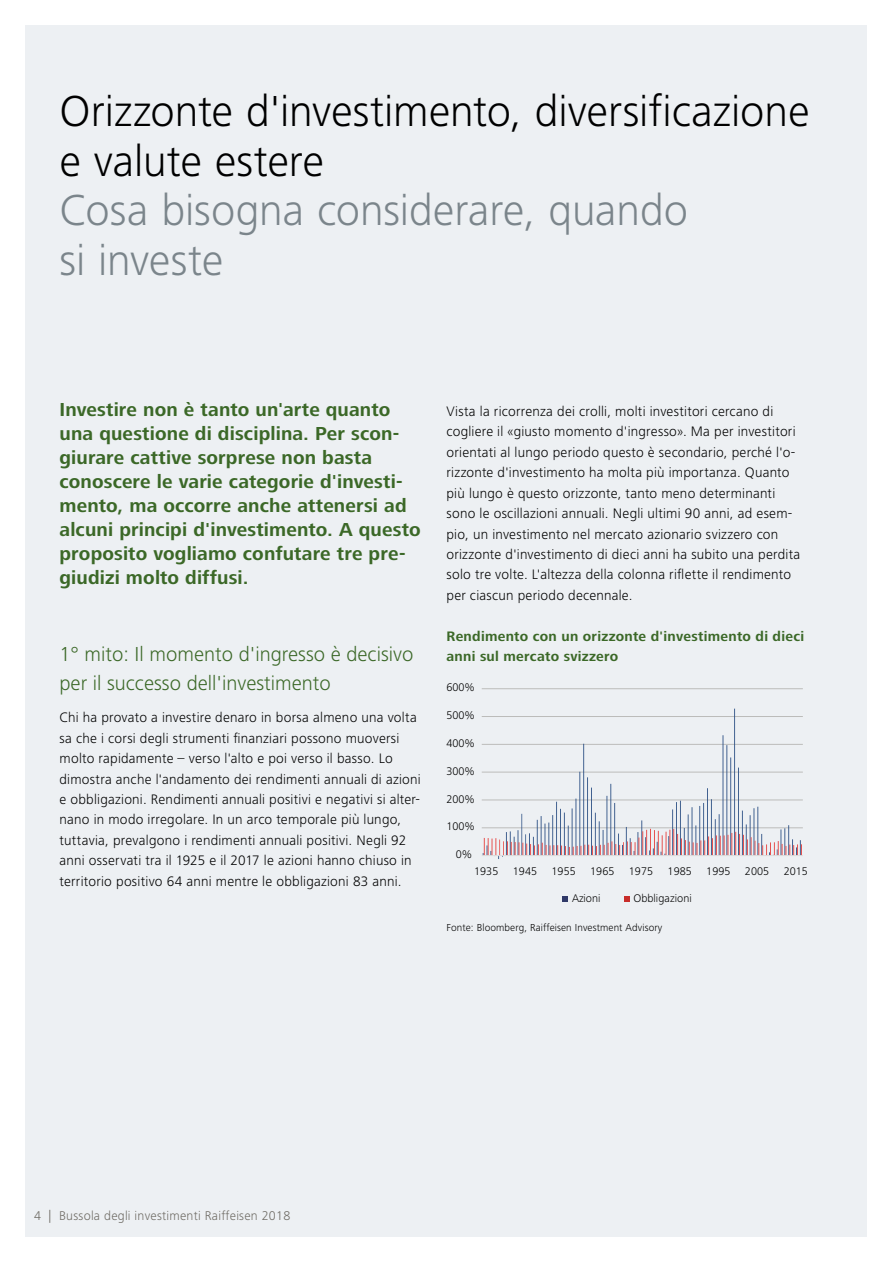
<style>
.page{position:relative;width:893px;height:1263px;background:#fff}
.page>*{position:absolute;margin:0;border:0;box-sizing:border-box;transform-origin:0 0}
.t1{font:300 45px/49.5px "Frutiger Next LT";letter-spacing:-.005em;color:#000}
.t2{font:300 45px/49.5px "Frutiger Next LT";letter-spacing:-.005em;color:#7b858b}
.t3{font:300 21px/28.5px "Frutiger Next LT";color:#3b6827}
.t4{font:700 19.5px/24px "Frutiger Next LT";letter-spacing:.01em;color:#3b6827}
.t5{font:300 14.25px/20.4px "Frutiger Next LT";letter-spacing:.015em;color:#000}
.t6{font:700 14.25px/20.4px "Frutiger Next LT";letter-spacing:.02em;color:#3b6827}
.t7{font:300 13.2px "Frutiger Next LT";letter-spacing:.02em;color:#6d6a63}
.t8{font:300 11.4px "Frutiger Next LT";color:#000}
.t9{font:300 10.5px "Frutiger Next LT";letter-spacing:.01em;color:#000}
</style>
<div class="page">
<div style="left:26px;top:26px;width:841px;height:1211px;background:#edf0f3"></div>
<hr style="left:482px;top:827px;width:321px;height:1px;background:#bcbcba">
<hr style="left:482px;top:799px;width:321px;height:1px;background:#bcbcba">
<hr style="left:482px;top:772px;width:321px;height:1px;background:#bcbcba">
<hr style="left:482px;top:744px;width:321px;height:1px;background:#bcbcba">
<hr style="left:482px;top:716px;width:321px;height:1px;background:#bcbcba">
<hr style="left:482px;top:688px;width:321px;height:1px;background:#bcbcba">
<svg style="left:483px;top:709px;width:318px;height:150px"></svg>
<svg style="left:484px;top:829px;width:318px;height:26px"></svg>
<hr style="left:482px;top:855px;width:321px;height:1px;background:#dcdcdb">
<svg style="left:563px;top:897px;width:5px;height:5px"></svg>
<svg style="left:624px;top:897px;width:5px;height:5px"></svg>
<h1 class="t1" style="left:60px;top:87px;width:752px">Orizzonte d'investimento, diversificazione e valute estere</h1>
<h1 class="t2" style="left:60px;top:186px;width:630px">Cosa bisogna considerare, quando si investe</h1>
<p class="t4" style="left:60px;top:398px;width:363px">Investire non è tanto un'arte quanto una questione di disciplina. Per scon&shy;giurare cattive sorprese non basta conoscere le varie categorie d'investi&shy;mento, ma occorre anche attenersi ad alcuni principi d'investimento. A questo proposito vogliamo confutare tre pre&shy;giudizi molto diffusi.</p>
<h2 class="t3" style="left:60px;top:640px;width:355px">1° mito: Il momento d'ingresso è decisivo per il successo dell'investimento</h2>
<p class="t5" style="left:60px;top:707px;width:363px">Chi ha provato a investire denaro in borsa almeno una volta sa che i corsi degli strumenti finanziari possono muoversi molto rapidamente – verso l'alto e poi verso il basso. Lo dimostra anche l'andamento dei rendimenti annuali di azioni e obbligazioni. Rendimenti annuali positivi e negativi si alter&shy;nano in modo irregolare. In un arco temporale più lungo, tuttavia, prevalgono i rendimenti annuali positivi. Negli 92 anni osservati tra il 1925 e il 2017 le azioni hanno chiuso in territorio positivo 64 anni mentre le obbligazioni 83 anni.</p>
<p class="t5" style="left:446px;top:401px;width:355px">Vista la ricorrenza dei crolli, molti investitori cercano di cogliere il «giusto momento d'ingresso». Ma per investitori orientati al lungo periodo questo è secondario, perché l'o&shy;rizzonte d'investimento ha molta più importanza. Quanto più lungo è questo orizzonte, tanto meno determinanti sono le oscillazioni annuali. Negli ultimi 90 anni, ad esem&shy;pio, un investimento nel mercato azionario svizzero con orizzonte d'investimento di dieci anni ha subito una perdita solo tre volte. L'altezza della colonna riflette il rendimento per ciascun periodo decennale.</p>
<p class="t6" style="left:446px;top:626px;width:359px">Rendimento con un orizzonte d'investimento di dieci anni sul mercato svizzero</p>
<p class="t8" style="left:446px;top:681px;width:29px">600%</p>
<p class="t8" style="left:446px;top:709px;width:29px">500%</p>
<p class="t8" style="left:446px;top:737px;width:29px">400%</p>
<p class="t8" style="left:446px;top:765px;width:29px">300%</p>
<p class="t8" style="left:446px;top:792px;width:29px">200%</p>
<p class="t8" style="left:446px;top:820px;width:29px">100%</p>
<p class="t8" style="left:456px;top:848px;width:17px">0%</p>
<p class="t8" style="left:474px;top:864px;width:26px">1935</p>
<p class="t8" style="left:513px;top:864px;width:26px">1945</p>
<p class="t8" style="left:551px;top:864px;width:26px">1955</p>
<p class="t8" style="left:590px;top:864px;width:26px">1965</p>
<p class="t8" style="left:629px;top:864px;width:26px">1975</p>
<p class="t8" style="left:668px;top:864px;width:26px">1985</p>
<p class="t8" style="left:706px;top:864px;width:26px">1995</p>
<p class="t8" style="left:745px;top:864px;width:26px">2005</p>
<p class="t8" style="left:784px;top:864px;width:26px">2015</p>
<p class="t8" style="left:572px;top:892px;width:30px">Azioni</p>
<p class="t8" style="left:633px;top:892px;width:60px">Obbligazioni</p>
<p class="t9" style="left:446px;top:922px;width:217px">Fonte: Bloomberg, Raiffeisen Investment Advisory</p>
<p class="t7" style="left:34px;top:1209px;width:258px">4 | Bussola degli investimenti Raiffeisen 2018</p>
</div>
